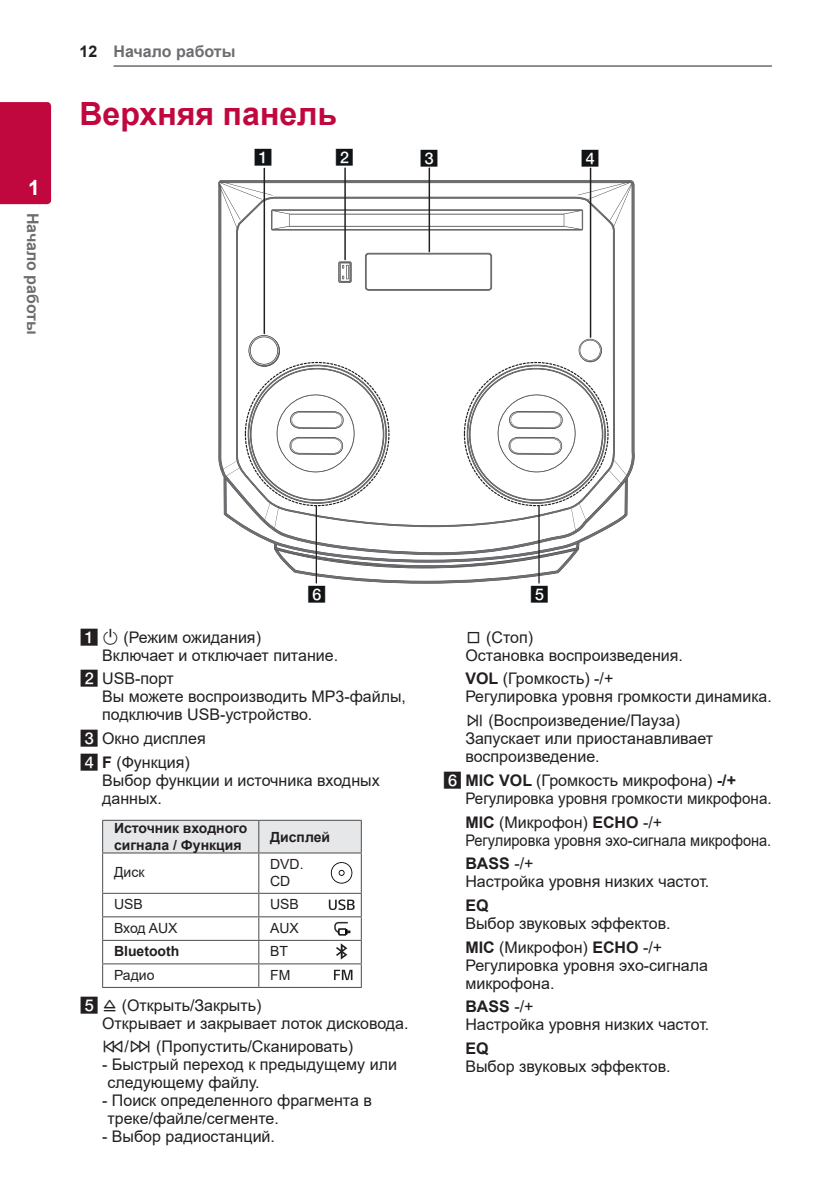
<style>
.page{position:relative;width:840px;height:1191px;background:#fff}
.page>*{position:absolute;margin:0;border:0;box-sizing:border-box;transform-origin:0 0}
.t1{font:700 32px "Arial";color:#c0073e}
.t2{font:700 21px "Arial";color:#fff}
.t3{font:16px/18px "Arial";color:#231f20}
.t4{font:700 16px "Arial";color:#6c6d70}
.t5{font:700 16px "Arial";color:#231f20}
.t6{font:15.8px "UPSYS Boxed Number";color:#111416}
.t7{font:700 14px/16.8px "Arial";color:#231f20}
.t8{font:14px/16.8px "Arial";color:#231f20}
.s1{color:#231f20}
.s2{font-family:"UPSYS Boxed Number"}
.s3{font-family:"UPSYS Common"}
.s4{font-weight:700}
.s5{font-family:"UPSYS Font 2017 Basic"}
</style>
<div class="page">
<hr style="left:113px;top:66px;width:658px;height:1px;background:#231f20">
<div style="left:0;top:102px;width:51px;height:102px;background:#c0073e"></div>
<svg style="left:218px;top:180px;width:416px;height:336px"></svg>
<svg style="left:236px;top:230px;width:378px;height:105px"></svg>
<svg style="left:365px;top:253px;width:127px;height:38px"></svg>
<svg style="left:338px;top:261px;width:13px;height:22px"></svg>
<svg style="left:218px;top:181px;width:414px;height:49px"></svg>
<svg style="left:221px;top:335px;width:406px;height:249px"></svg>
<hr style="left:263px;top:168px;width:2px;height:166px;background:#231f20">
<hr style="left:344px;top:167px;width:1px;height:93px;background:#231f20">
<hr style="left:428px;top:167px;width:2px;height:85px;background:#231f20">
<hr style="left:589px;top:168px;width:2px;height:170px;background:#231f20">
<hr style="left:315px;top:505px;width:2px;height:78px;background:#231f20">
<hr style="left:538px;top:505px;width:1px;height:78px;background:#231f20">
<div style="left:103px;top:821px;width:257px;height:31px;background:#e6e7e9"></div>
<hr style="left:360px;top:821px;width:1px;height:31px;background:#4b4c4d">
<hr style="left:102px;top:820px;width:157px;height:1px;background:#4b4c4d">
<hr style="left:102px;top:821px;width:1px;height:31px;background:#4b4c4d">
<hr style="left:259px;top:820px;width:69px;height:1px;background:#4b4c4d">
<hr style="left:258px;top:821px;width:1px;height:31px;background:#4b4c4d">
<hr style="left:328px;top:820px;width:33px;height:1px;background:#4b4c4d">
<hr style="left:102px;top:853px;width:1px;height:39px;background:#4b4c4d">
<hr style="left:102px;top:852px;width:157px;height:1px;background:#4b4c4d">
<hr style="left:258px;top:853px;width:1px;height:39px;background:#4b4c4d">
<hr style="left:360px;top:853px;width:1px;height:39px;background:#4b4c4d">
<hr style="left:259px;top:852px;width:69px;height:1px;background:#4b4c4d">
<hr style="left:328px;top:852px;width:33px;height:1px;background:#4b4c4d">
<hr style="left:102px;top:892px;width:157px;height:1px;background:#4b4c4d">
<hr style="left:259px;top:892px;width:69px;height:1px;background:#4b4c4d">
<hr style="left:328px;top:892px;width:33px;height:1px;background:#4b4c4d">
<hr style="left:102px;top:916px;width:157px;height:1px;background:#4b4c4d">
<hr style="left:259px;top:916px;width:69px;height:1px;background:#4b4c4d">
<hr style="left:328px;top:916px;width:33px;height:1px;background:#4b4c4d">
<hr style="left:102px;top:940px;width:157px;height:1px;background:#4b4c4d">
<hr style="left:259px;top:940px;width:69px;height:1px;background:#4b4c4d">
<hr style="left:328px;top:940px;width:33px;height:1px;background:#4b4c4d">
<svg style="left:102px;top:893px;width:1px;height:94px"></svg>
<hr style="left:102px;top:963px;width:157px;height:1px;background:#4b4c4d">
<hr style="left:102px;top:987px;width:157px;height:1px;background:#4b4c4d">
<svg style="left:258px;top:893px;width:1px;height:94px"></svg>
<svg style="left:360px;top:893px;width:1px;height:94px"></svg>
<hr style="left:259px;top:963px;width:69px;height:1px;background:#4b4c4d">
<hr style="left:328px;top:963px;width:33px;height:1px;background:#4b4c4d">
<hr style="left:259px;top:987px;width:69px;height:1px;background:#4b4c4d">
<hr style="left:328px;top:987px;width:33px;height:1px;background:#4b4c4d">
<svg style="left:330px;top:862px;width:22px;height:21px"></svg>
<svg style="left:328px;top:899px;width:26px;height:11px"></svg>
<svg style="left:334px;top:922px;width:16px;height:13px"></svg>
<svg style="left:336px;top:943px;width:11px;height:16px"></svg>
<svg style="left:334px;top:969px;width:18px;height:11px"></svg>
<h2 class="t2" style="left:28px;top:172px;width:13px">1</h2>
<p class="t4" style="left:44px;top:213px;width:123px;rotate:90deg">Начало работы</p>
<p class="t4" style="left:79px;top:40px;width:157px"><span class="s1">12</span> Начало работы</p>
<h1 class="t1" style="left:79px;top:92px;width:259px">Верхняя панель</h1>
<p class="t6" style="left:253px;top:148px;width:21px">A</p>
<p class="t6" style="left:335px;top:148px;width:21px">B</p>
<p class="t6" style="left:419px;top:148px;width:21px">C</p>
<p class="t6" style="left:580px;top:148px;width:21px">D</p>
<p class="t6" style="left:307px;top:584px;width:21px">F</p>
<p class="t3" style="left:102px;top:628px;width:237px;text-indent:-23px"><span class="s2">A</span> <span class="s3">1</span> (Режим ожидания)<br>Включает и отключает питание.</p>
<p class="t3" style="left:102px;top:669px;width:305px;text-indent:-23px"><span class="s2">B</span> USB-порт<br>Вы можете воспроизводить MP3-файлы, подключив USB-устройство.</p>
<p class="t3" style="left:79px;top:726px;width:128px;line-height:23.6px"><span class="s2">C</span> Окно дисплея<br><span class="s2">D</span> <span class="s4">F</span> (Функция)</p>
<p class="t3" style="left:102px;top:771px;width:279px">Выбор функции и источника входных данных.</p>
<p class="t7" style="left:114px;top:820px;width:135px">Источник входного сигнала / Функция</p>
<p class="t7" style="left:270px;top:828px;width:61px">Дисплей</p>
<p class="t8" style="left:114px;top:864px;width:32px">Диск</p>
<p class="t8" style="left:270px;top:855px;width:35px">DVD.<br>CD</p>
<p class="t8" style="left:114px;top:895px;width:30px">USB</p>
<p class="t8" style="left:270px;top:895px;width:30px">USB</p>
<p class="t8" style="left:114px;top:919px;width:65px">Вход AUX</p>
<p class="t8" style="left:270px;top:919px;width:30px">AUX</p>
<p class="t7" style="left:114px;top:943px;width:67px">Bluetooth</p>
<p class="t8" style="left:270px;top:942px;width:19px">BT</p>
<p class="t8" style="left:114px;top:966px;width:42px">Радио</p>
<p class="t8" style="left:270px;top:966px;width:22px">FM</p>
<p class="t3" style="left:102px;top:996px;width:308px;text-indent:-23px"><span class="s2">E</span> <span class="s5">B</span> (Открыть/Закрыть)<br>Открывает и закрывает лоток дисковода.</p>
<p class="t3" style="left:102px;top:1037px;width:252px"><span class="s5">C</span>/<span class="s5">V</span> (Пропустить/Сканировать)</p>
<p class="t3" style="left:107px;top:1055px;width:291px;text-indent:-5px">- Быстрый переход к предыдущему или следующему файлу.</p>
<p class="t3" style="left:107px;top:1091px;width:266px;text-indent:-5px">- Поиск определенного фрагмента в треке/файле/сегменте.</p>
<p class="t3" style="left:102px;top:1127px;width:174px">- Выбор радиостанций.</p>
<p class="t6" style="left:529px;top:583px;width:21px">E</p>
<p class="t3" style="left:465px;top:628px;width:219px"><span class="s5">Z</span> (Стоп)<br>Остановка воспроизведения.</p>
<p class="t3" style="left:465px;top:669px;width:308px"><span class="s4">VOL</span> (Громкость) -/+<br>Регулировка уровня громкости динамика.</p>
<p class="t3" style="left:465px;top:711px;width:249px"><span class="s5">N</span> (Воспроизведение/Пауза)<br>Запускает или приостанавливает воспроизведение.</p>
<p class="t3" style="left:465px;top:771px;width:307px;text-indent:-23px"><span class="s2">F</span> <span class="s4">MIC VOL</span> (Громкость микрофона) <span class="s4">-/+<br></span>Регулировка уровня громкости микрофона.</p>
<p class="t3" style="left:465px;top:813px;width:307px"><span class="s4">MIC</span> (Микрофон) <span class="s4">ECHO</span> -/+<br>Регулировка уровня эхо-сигнала микрофона.</p>
<p class="t3" style="left:465px;top:854px;width:245px"><span class="s4">BASS</span> -/+<br>Настройка уровня низких частот.</p>
<p class="t5" style="left:465px;top:894px;width:25px">EQ</p>
<p class="t3" style="left:465px;top:911px;width:207px;line-height:23.6px">Выбор звуковых эффектов.<br><span class="s4">MIC</span> (Микрофон) <span class="s4">ECHO</span> -/+</p>
<p class="t3" style="left:465px;top:956px;width:244px">Регулировка уровня эхо-сигнала микрофона.</p>
<p class="t3" style="left:465px;top:997px;width:245px"><span class="s4">BASS</span> -/+<br>Настройка уровня низких частот.</p>
<p class="t5" style="left:465px;top:1037px;width:25px">EQ</p>
<p class="t3" style="left:465px;top:1057px;width:207px">Выбор звуковых эффектов.</p>
</div>
